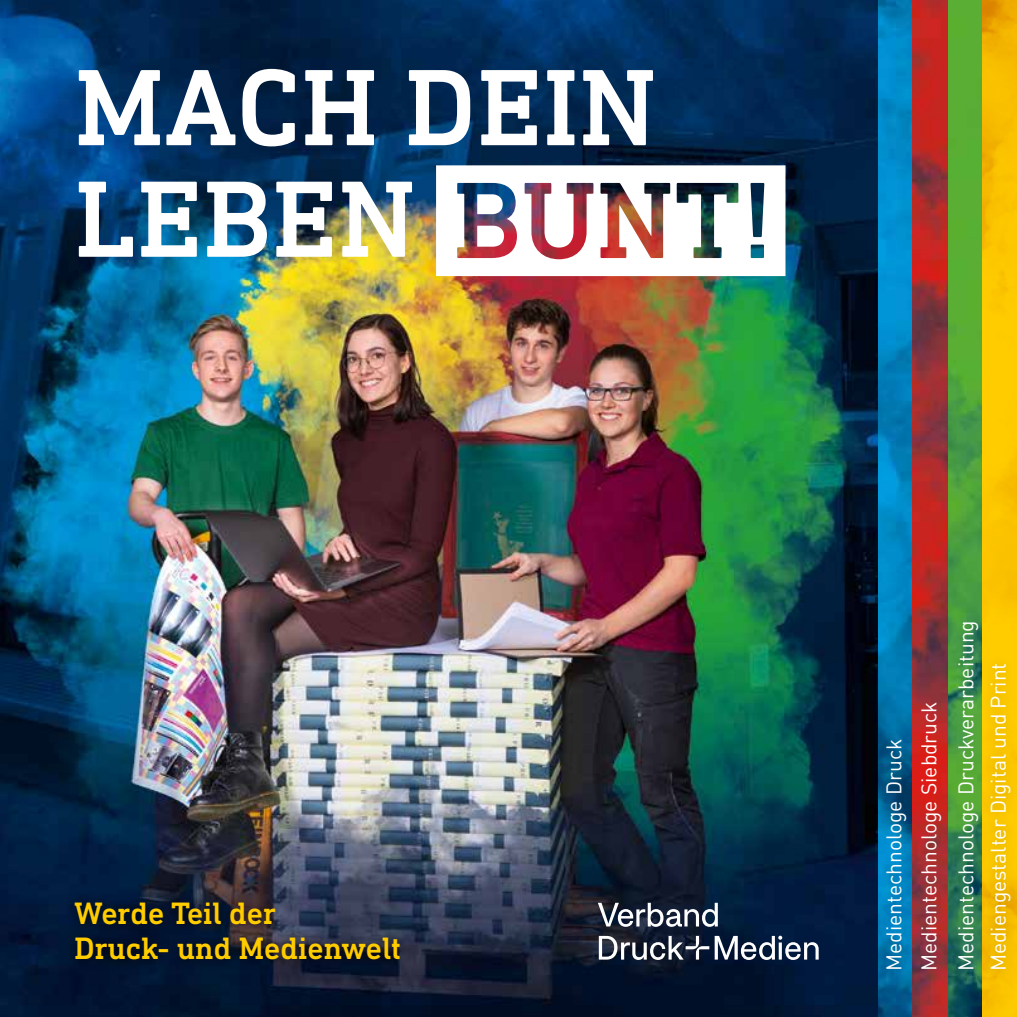
<style>
.page{position:relative;width:1017px;height:1017px;background:#fff}
.page>*{position:absolute;margin:0;border:0;box-sizing:border-box;transform-origin:0 0}
.t1{font:500 110.42px/111.6px "DIN Next Slab Pro";letter-spacing:.01em;color:#fff}
.t2{font:500 31.5px/35px "DIN Next Slab Pro";color:#fc0}
.t3{font:21px/34.6px "DINOT";color:#fff}
</style>
<div class="page">
<img style="left:0;top:0;width:1017px;height:1017px">
<img style="left:436px;top:165px;width:349px;height:111px">
<svg style="left:878px;top:0;width:35px;height:1017px;background:#057db7"></svg>
<div style="left:980px;top:653px;width:37px;height:327px;background:#000;opacity:.2"></div>
<svg style="left:598px;top:903px;width:221px;height:57px;background:#3d4b60"></svg>
<div style="left:64px;top:891px;width:346px;height:80px;background:#000;opacity:.75"></div>
<h1 class="t1" style="left:75px;top:51px;width:583px">MACH DEIN<br>LEBEN</h1>
<h2 class="t2" style="left:74px;top:896px;width:328px">Werde Teil der<br>Druck- und Medienwelt</h2>
<p class="t3" style="left:876px;top:971px;width:271px;rotate:-90deg">Medientechnologe Druck<br>Medientechnologe Siebdruck</p>
<p class="t3" style="left:949px;top:971px;width:353px;line-height:32.4px;rotate:-90deg">Medientechnologe Druckverarbeitung<br>Mediengestalter Digital und Print</p>
</div>
